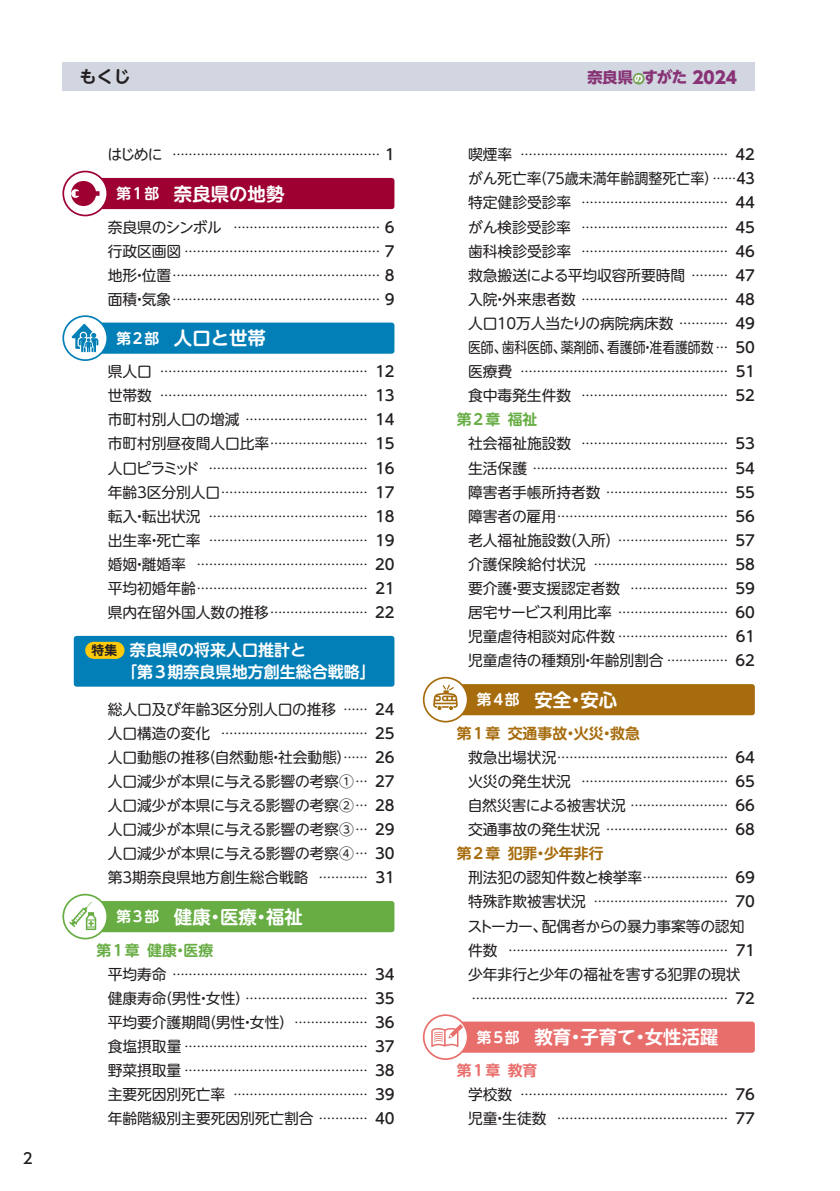
<style>
.page{position:relative;width:840px;height:1191px;background:#fff}
.page>*{position:absolute;margin:0;border:0;box-sizing:border-box;transform-origin:0 0}
.t1{font:700 18.4px "UD Shin M Go Pro De";color:#fff}
.t2{font:800 17px "UD Shin Go NT Pro";color:#873376}
.t3{font:700 17px "UD Shin M Go Pro De";color:#231f20}
.t4{font:700 16px/22px "UD Shin M Go Pro De";color:#fff}
.t5{font:14.8px/24px "UD Shin M Go Pro";letter-spacing:-.01em;color:#231f20;text-align:justify}
.t6{font:700 14.8px "UD Shin M Go Pro De";color:#a66c0d}
.t7{font:700 14.8px "UD Shin M Go Pro De";letter-spacing:.125em;color:#67ad44}
.t8{font:700 14.8px "UD Shin M Go Pro De";color:#e86e6c}
.t9{font:500 14.8px "UD Shin Go Pro";color:#231f20}
.t10{font:12.2px/24px "UD Shin M Go Pro";color:#231f20;text-align:justify}
.s1{font-weight:700;font-size:15.2px}
.s2{font-size:9px;color:#fff}
.s3{font-weight:700;font-size:16px}
.s4{font-size:14.8px}
.s5{font-weight:500;font-size:14.8px}
.s6{font-size:12.2px}
.s7{font-weight:500}
.s8{font-size:12.8px;color:#231f20}
</style>
<div class="page">
<div style="left:68px;top:178px;width:326px;height:31px;background:#9e0131;border-radius:3px"></div>
<div style="left:68px;top:322px;width:326px;height:32px;background:#037fb7;border-radius:3px"></div>
<div style="left:74px;top:636px;width:320px;height:50px;background:#037fb7;border-radius:3px"></div>
<div style="left:94px;top:642px;width:21px;height:17px;background:#feca0a"></div>
<svg style="left:104px;top:642px;width:12px;height:17px"></svg>
<div style="left:68px;top:901px;width:326px;height:31px;background:#67ad44;border-radius:3px"></div>
<div style="left:428px;top:684px;width:326px;height:31px;background:#a66c0d;border-radius:3px"></div>
<div style="left:428px;top:1021px;width:326px;height:31px;background:#e86e6c;border-radius:3px"></div>
<div style="left:63px;top:171px;width:44px;height:44px;background:#fff;border-radius:50%"></div>
<svg style="left:71px;top:181px;width:28px;height:25px"></svg>
<div style="left:62px;top:171px;width:46px;height:45px;border:2px solid #9e0131;border-radius:50%"></div>
<svg style="left:63px;top:316px;width:44px;height:44px"></svg>
<svg style="left:72px;top:324px;width:26px;height:28px"></svg>
<div style="left:62px;top:315px;width:46px;height:46px;border:2px solid #037fb7;border-radius:50%"></div>
<svg style="left:63px;top:894px;width:44px;height:44px"></svg>
<svg style="left:69px;top:901px;width:27px;height:29px"></svg>
<div style="left:62px;top:893px;width:46px;height:46px;border:2px solid #67ad44;border-radius:50%"></div>
<div style="left:423px;top:677px;width:44px;height:44px;background:#fff;border-radius:50%"></div>
<svg style="left:433px;top:684px;width:24px;height:26px"></svg>
<div style="left:422px;top:677px;width:46px;height:45px;border:2px solid #a66c0d;border-radius:50%"></div>
<div style="left:423px;top:1015px;width:44px;height:44px;background:#fff;border-radius:50%"></div>
<svg style="left:431px;top:1024px;width:32px;height:23px"></svg>
<div style="left:422px;top:1014px;width:46px;height:46px;border:2px solid #e86e6c;border-radius:50%"></div>
<div style="left:62px;top:62px;width:692px;height:29px;background:#d1d6e0"></div>
<div style="left:632px;top:73px;width:12px;height:12px;background:#76a357;border-radius:50%"></div>
<p class="t9" style="left:23px;top:1146px;width:11px">2</p>
<h2 class="t3" style="left:79px;top:63px;width:53px">もくじ</h2>
<h2 class="t2" style="left:587px;top:63px;width:151px"><span class="s1">奈良県</span><span class="s2">の</span><span class="s3">すがた</span> 2024</h2>
<p class="t10" style="left:107px;top:142px;width:289px"><span class="s4">はじめに</span> …………………………………………… <span class="s5">1</span></p>
<h1 class="t1" style="left:116px;top:178px;width:169px"><span class="s4">第1部　</span>奈良県の地勢</h1>
<p class="t10" style="left:108px;top:214px;width:288px"><span class="s4">奈良県のシンボル</span> ……………………………… <span class="s5">6</span><span class="s4">行政区画図</span> ………………………………………… <span class="s5">7</span><span class="s4">地形・位置</span>…………………………………………… <span class="s5">8</span><span class="s4">面積・気象</span>…………………………………………… <span class="s5">9</span></p>
<h1 class="t1" style="left:116px;top:323px;width:151px"><span class="s4">第2部　</span>人口と世帯</h1>
<p class="t10" style="left:108px;top:359px;width:288px"><span class="s4">県人口</span> …………………………………………… <span class="s5">12</span><span class="s4">世帯数</span> …………………………………………… <span class="s5">13</span><span class="s4">市町村別人口の増減</span> ………………………… <span class="s5">14</span></p>
<p class="t5" style="left:108px;top:431px;width:288px">市町村別昼夜間人口比率<span class="s6">……………………</span> <span class="s7">15</span></p>
<p class="t10" style="left:108px;top:455px;width:288px"><span class="s4">人口ピラミッド</span> ………………………………… <span class="s5">16</span><span class="s4">年齢3区分別人口</span>……………………………… <span class="s5">17</span><span class="s4">転入・転出状況</span> ………………………………… <span class="s5">18</span><span class="s4">出生率・死亡率</span> ………………………………… <span class="s5">19</span><span class="s4">婚姻・離婚率</span> …………………………………… <span class="s5">20</span><span class="s4">平均初婚年齢</span>…………………………………… <span class="s5">21</span></p>
<p class="t5" style="left:108px;top:600px;width:288px">県内在留外国人数の推移<span class="s6">……………………</span> <span class="s7">22</span></p>
<h3 class="t4" style="left:121px;top:638px;width:256px;text-indent:-29px"><span class="s8">特集</span> 奈良県の将来人口推計と<br>「第3期奈良県地方創生総合戦略」</h3>
<p class="t5" style="left:108px;top:696px;width:288px">総人口及び年齢３区分別人口の推移 <span class="s6">……</span> <span class="s7">24</span></p>
<p class="t10" style="left:108px;top:720px;width:288px"><span class="s4">人口構造の変化</span> ……………………………… <span class="s5">25</span></p>
<p class="t5" style="left:108px;top:744px;width:288px">人口動態の推移（自然動態・社会動態）<span class="s6">……</span> <span class="s7">26</span>人口減少が本県に与える影響の考察①<span class="s6">…</span> <span class="s7">27</span>人口減少が本県に与える影響の考察②<span class="s6">…</span> <span class="s7">28</span>人口減少が本県に与える影響の考察③<span class="s6">…</span> <span class="s7">29</span>人口減少が本県に与える影響の考察④<span class="s6">…</span> <span class="s7">30</span>第3期奈良県地方創生総合戦略 <span class="s6">…………</span> <span class="s7">31</span></p>
<h1 class="t1" style="left:116px;top:901px;width:188px"><span class="s4">第3部　</span>健康・医療・福祉</h1>
<p class="t7" style="left:96px;top:938px;width:118px">第1章 健康・医療</p>
<p class="t10" style="left:108px;top:961px;width:288px"><span class="s4">平均寿命</span> ………………………………………… <span class="s5">34</span></p>
<p class="t5" style="left:108px;top:985px;width:288px">健康寿命（男性・女性）<span class="s6">…………………………</span> <span class="s7">35</span>平均要介護期間（男性・女性）<span class="s6">………………</span> <span class="s7">36</span></p>
<p class="t10" style="left:108px;top:1033px;width:288px"><span class="s4">食塩摂取量</span> ……………………………………… <span class="s5">37</span><span class="s4">野菜摂取量</span> ……………………………………… <span class="s5">38</span><span class="s4">主要死因別死亡率</span> …………………………… <span class="s5">39</span></p>
<p class="t5" style="left:108px;top:1106px;width:288px">年齢階級別主要死因別死亡割合 <span class="s6">…………</span> <span class="s7">40</span></p>
<p class="t10" style="left:468px;top:142px;width:288px"><span class="s4">喫煙率</span> …………………………………………… <span class="s5">42</span></p>
<p class="t5" style="left:468px;top:166px;width:288px">がん死亡率（75歳未満年齢調整死亡率）<span class="s6">……</span><span class="s7">43</span></p>
<p class="t10" style="left:468px;top:190px;width:288px"><span class="s4">特定健診受診率</span> ……………………………… <span class="s5">44</span><span class="s4">がん検診受診率</span> ……………………………… <span class="s5">45</span><span class="s4">歯科検診受診率</span> ……………………………… <span class="s5">46</span></p>
<p class="t5" style="left:468px;top:262px;width:288px">救急搬送による平均収容所要時間 <span class="s6">………</span> <span class="s7">47</span></p>
<p class="t10" style="left:468px;top:286px;width:288px"><span class="s4">入院・外来患者数</span> ……………………………… <span class="s5">48</span></p>
<p class="t5" style="left:468px;top:310px;width:288px">人口10万人当たりの病院病床数 <span class="s6">…………</span> <span class="s7">49</span>医師、歯科医師、薬剤師、看護師・准看護師数 <span class="s6">…</span> <span class="s7">50</span></p>
<p class="t10" style="left:468px;top:359px;width:288px"><span class="s4">医療費</span> …………………………………………… <span class="s5">51</span><span class="s4">食中毒発生件数</span> ……………………………… <span class="s5">52</span></p>
<p class="t7" style="left:456px;top:408px;width:82px">第2章 福祉</p>
<p class="t10" style="left:468px;top:431px;width:288px"><span class="s4">社会福祉施設数</span> ……………………………… <span class="s5">53</span><span class="s4">生活保護</span> ………………………………………… <span class="s5">54</span><span class="s4">障害者手帳所持者数</span> ………………………… <span class="s5">55</span><span class="s4">障害者の雇用</span>…………………………………… <span class="s5">56</span></p>
<p class="t5" style="left:468px;top:527px;width:288px">老人福祉施設数（入所）<span class="s6">………………………</span> <span class="s7">57</span></p>
<p class="t10" style="left:468px;top:552px;width:288px"><span class="s4">介護保険給付状況</span> …………………………… <span class="s5">58</span></p>
<p class="t5" style="left:468px;top:575px;width:288px">要介護・要支援認定者数 <span class="s6">……………………</span> <span class="s7">59</span>居宅サービス利用比率 <span class="s6">………………………</span> <span class="s7">60</span>児童虐待相談対応件数 <span class="s6">………………………</span> <span class="s7">61</span>児童虐待の種類別・年齢別割合 <span class="s6">……………</span> <span class="s7">62</span></p>
<h1 class="t1" style="left:476px;top:684px;width:142px"><span class="s4">第4部　</span>安全・安心</h1>
<p class="t6" style="left:456px;top:721px;width:184px">第1章 交通事故・火災・救急</p>
<p class="t10" style="left:468px;top:744px;width:288px"><span class="s4">救急出場状況</span>…………………………………… <span class="s5">64</span><span class="s4">火災の発生状況</span> ……………………………… <span class="s5">65</span></p>
<p class="t5" style="left:467px;top:792px;width:288px">自然災害による被害状況 <span class="s6">……………………</span> <span class="s7">66</span></p>
<p class="t10" style="left:468px;top:817px;width:288px"><span class="s4">交通事故の発生状況</span> ………………………… <span class="s5">68</span></p>
<p class="t6" style="left:456px;top:841px;width:148px">第2章 犯罪・少年非行</p>
<p class="t5" style="left:468px;top:865px;width:288px">刑法犯の認知件数と検挙率<span class="s6">…………………</span> <span class="s7">69</span></p>
<p class="t10" style="left:468px;top:889px;width:288px"><span class="s4">特殊詐欺被害状況</span> …………………………… <span class="s5">70</span></p>
<p class="t5" style="left:467px;top:913px;width:278px">ストーカー、配偶者からの暴力事案等の認知</p>
<p class="t10" style="left:468px;top:937px;width:288px"><span class="s4">件数</span> ……………………………………………… <span class="s5">71</span></p>
<p class="t5" style="left:468px;top:961px;width:274px">少年非行と少年の福祉を害する犯罪の現状</p>
<p class="t10" style="left:471px;top:985px;width:284px">……………………………………………………… <span class="s5">72</span></p>
<h1 class="t1" style="left:476px;top:1022px;width:243px"><span class="s4">第5部　</span>教育・子育て・女性活躍</h1>
<p class="t8" style="left:456px;top:1058px;width:82px">第1章 教育</p>
<p class="t10" style="left:468px;top:1082px;width:288px"><span class="s4">学校数</span> …………………………………………… <span class="s5">76</span><span class="s4">児童・生徒数</span> …………………………………… <span class="s5">77</span></p>
</div>
